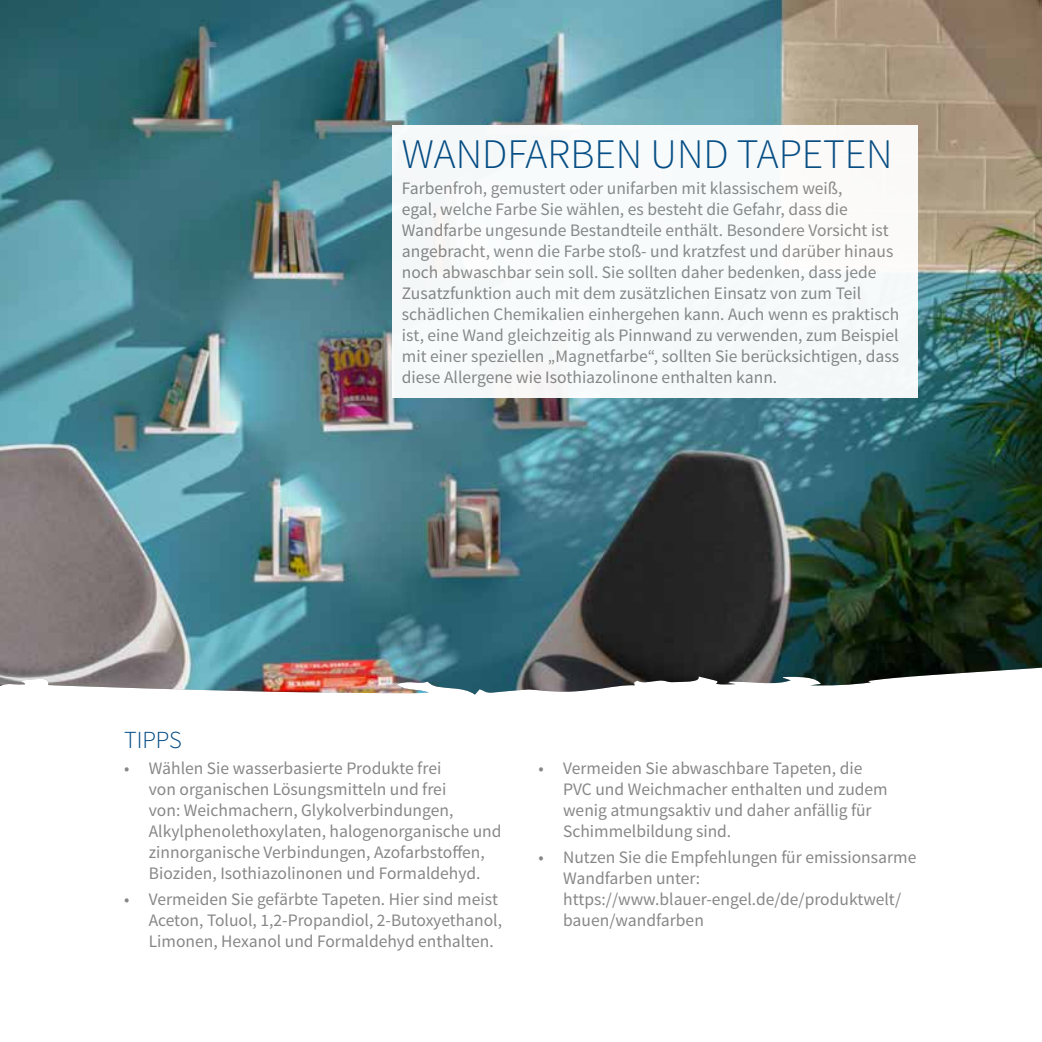
<style>
.page{position:relative;width:1042px;height:1042px;background:#fff}
.page>*{position:absolute;margin:0;border:0;box-sizing:border-box;transform-origin:0 0}
.t1{font:300 42px "Source Sans Pro";color:#004a83}
.t2{font:300 24.5px "Source Sans Pro";color:#004a83}
.t3{font:17.5px/21px "Source Sans Pro";color:#878787}
</style>
<div class="page">
<img style="left:0;top:0;width:1042px;height:694px">
<div style="left:392px;top:125px;width:526px;height:273px;background:#f7fafb"></div>
<h1 class="t1" style="left:402px;top:129px;width:492px">WANDFARBEN UND TAPETEN</h1>
<p class="t3" style="left:402px;top:178px;width:499px">Farbenfroh, gemustert oder unifarben mit klassischem weiß,<br>egal, welche Farbe Sie wählen, es besteht die Gefahr, dass die Wandfarbe ungesunde Bestandteile enthält. Besondere Vorsicht ist angebracht, wenn die Farbe stoß- und kratzfest und darüber hinaus noch abwaschbar sein soll. Sie sollten daher bedenken, dass jede Zusatzfunktion auch mit dem zusätzlichen Einsatz von zum Teil schädlichen Chemikalien einhergehen kann. Auch wenn es praktisch ist, eine Wand gleichzeitig als Pinnwand zu verwenden, zum Beispiel mit einer speziellen „Magnetfarbe“, sollten Sie berücksichtigen, dass diese Allergene wie Isothiazolinone enthalten kann.</p>
<h2 class="t2" style="left:124px;top:725px;width:59px">TIPPS</h2>
<p class="t3" style="left:149px;top:758px;width:354px;text-indent:-25px">• Wählen Sie wasserbasierte Produkte frei<br>von organischen Lösungsmitteln und frei<br>von: Weichmachern, Glykolverbindungen, Alkylphenolethoxylaten, halogenorganische und zinnorganische Verbindungen, Azofarbstoffen, Bioziden, Isothiazolinonen und Formaldehyd.</p>
<p class="t3" style="left:149px;top:889px;width:355px;text-indent:-25px">• Vermeiden Sie gefärbte Tapeten. Hier sind meist<br>Aceton, Toluol, 1,2-Propandiol, 2-Butoxyethanol,<br>Limonen, Hexanol und Formaldehyd enthalten.</p>
<p class="t3" style="left:563px;top:758px;width:326px;text-indent:-25px">• Vermeiden Sie abwaschbare Tapeten, die PVC und Weichmacher enthalten und zudem wenig atmungsaktiv und daher anfällig für Schimmelbildung sind.</p>
<p class="t3" style="left:563px;top:847px;width:355px;text-indent:-25px">• Nutzen Sie die Empfehlungen für emissionsarme Wandfarben unter: https://www.blauer-engel.de/de/produktwelt/ bauen/wandfarben</p>
</div>
